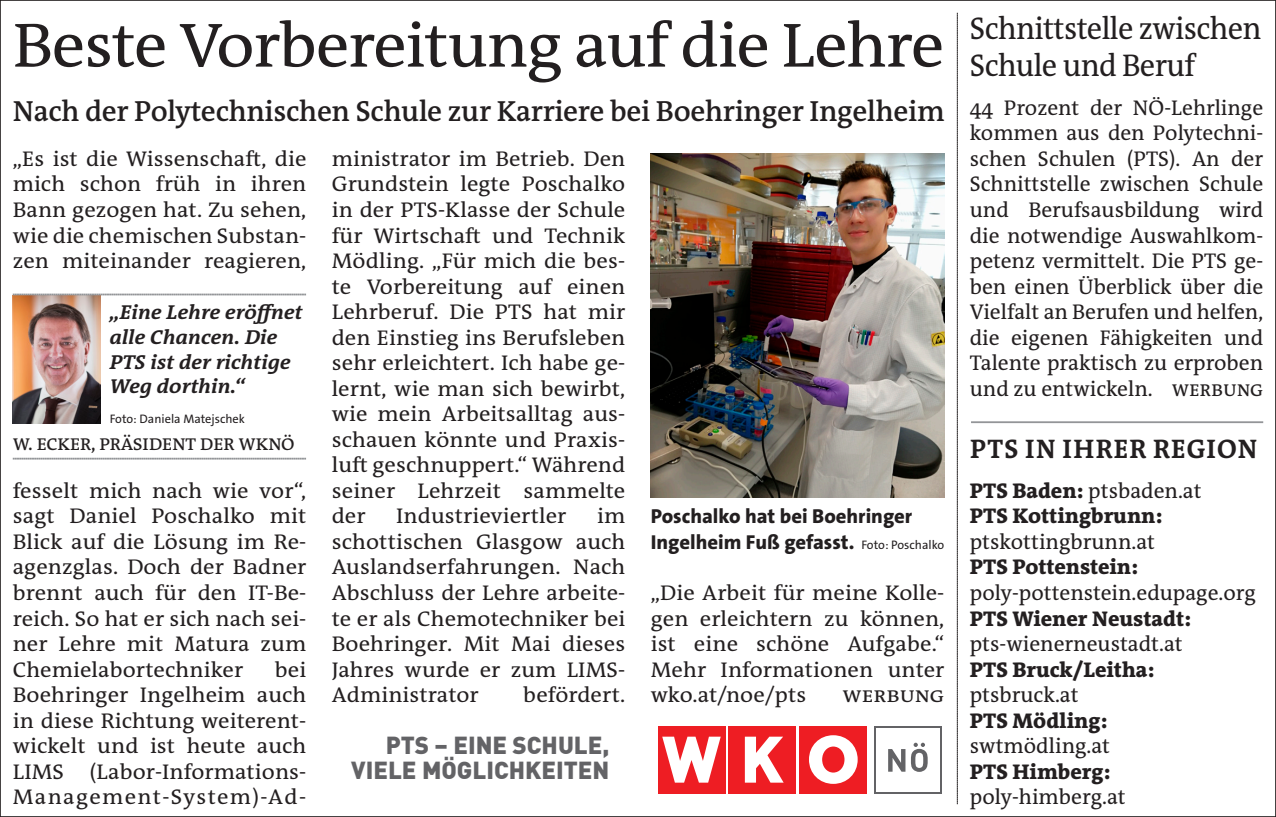
<style>
.page{position:relative;width:1276px;height:817px;background:#fff}
.page>*{position:absolute;margin:0;border:0;box-sizing:border-box;transform-origin:0 0}
.t1{font:63px "The RM Antiqua";letter-spacing:-.02em;color:#231f20;scale:1.05 1}
.t2{font:31.5px/36px "The RM Antiqua";letter-spacing:-.02em;color:#231f20;scale:.96 1}
.t3{font:600 29.25px "The RM Antiqua";letter-spacing:-.01em;color:#231f20}
.t4{font:700 27px "The RM Antiqua";letter-spacing:.04em;color:#231f20}
.t5{font:900 24.07px/25.4px "DIN";color:#636366;text-align:right}
.t6{font:21.38px/25.4px "The RM Antiqua";letter-spacing:.005em;color:#231f20;text-align:justify;scale:1.05 1}
.t7{font:21.38px/25.4px "The RM Antiqua";letter-spacing:.005em;color:#231f20;text-align:justify}
.t8{font:800 21.38px/25.4px "The RM Antiqua";color:#231f20}
.t9{font:21.38px "The RM Antiqua";letter-spacing:-.02em;color:#231f20;scale:.95 1}
.t10{font:italic 700 20.25px/24.8px "The RM Antiqua";letter-spacing:.005em;color:#231f20;scale:1.05 1}
.t11{font:800 20.25px/25.4px "The Sans Os F";color:#231f20}
.t12{font:12.38px "The Sans Os F";color:#231f20}
.s1{font-weight:400}
.s2{font-weight:400;font-size:12.38px}
</style>
<div class="page">
<svg style="left:957px;top:13px;width:1px;height:791px"></svg>
<hr style="left:971px;top:421px;width:292px;height:2px;background:#939598">
<img style="left:651px;top:153px;width:293px;height:344px">
<img style="left:13px;top:295px;width:88px;height:128px">
<svg style="left:13px;top:293px;width:293px;height:2px"></svg>
<svg style="left:13px;top:457px;width:293px;height:2px"></svg>
<div style="left:799px;top:726px;width:68px;height:67px;background:#ee1d23"></div>
<div style="left:728px;top:726px;width:68px;height:67px;background:#ee1d23"></div>
<svg style="left:745px;top:736px;width:38px;height:46px"></svg>
<div style="left:657px;top:726px;width:68px;height:67px;background:#ee1d23"></div>
<svg style="left:662px;top:736px;width:59px;height:46px"></svg>
<svg style="left:809px;top:735px;width:48px;height:48px"></svg>
<div style="left:874px;top:726px;width:67px;height:68px;background:linear-gradient(to right,#636366,#636366)"></div>
<div style="left:876px;top:728px;width:63px;height:64px;background:#fff"></div>
<svg style="left:888px;top:749px;width:17px;height:22px"></svg>
<svg style="left:911px;top:742px;width:16px;height:29px"></svg>
<h2 class="t2" style="left:969px;top:11px;width:305px">Schnittstelle zwischen<br>Schule und Beruf</h2>
<h1 class="t1" style="left:13px;top:5px;width:888px">Beste Vorbereitung auf die Lehre</h1>
<h3 class="t3" style="left:13px;top:92px;width:1252px">Nach der Polytechnischen Schule zur Karriere bei Boehringer Ingelheim <sup>44</sup> <sup>Prozent</sup> <sup>der</sup> <sup>NÖ-Lehrlinge</sup></h3>
<p class="t7" style="left:969px;top:121px;width:295px">kommen aus den Polytechni&shy;schen Schulen (PTS). An der Schnittstelle zwischen Schule und Berufsausbildung wird die notwendige Auswahlkom&shy;petenz vermittelt. Die PTS ge&shy;ben einen Überblick über die Vielfalt an Berufen und helfen, die eigenen Fähigkeiten und Talente praktisch zu erproben und zu entwickeln. werbung</p>
<p class="t6" style="left:13px;top:146px;width:281px">„Es ist die Wissenschaft, die mich schon früh in ihren Bann gezogen hat. Zu sehen, wie die chemischen Substan&shy;zen miteinander reagieren,</p>
<p class="t6" style="left:332px;top:146px;width:281px">ministrator im Betrieb. Den Grundstein legte Poschalko in der PTS-Klasse der Schule für Wirtschaft und Technik Mödling. „Für mich die bes&shy;te Vorbereitung auf einen Lehrberuf. Die PTS hat mir den Einstieg ins Berufsleben sehr erleichtert. Ich habe ge&shy;lernt, wie man sich bewirbt, wie mein Arbeitsalltag aus&shy;schauen könnte und Praxis&shy;luft geschnuppert.“ Während seiner Lehrzeit sammelte der</p>
<p class="t10" style="left:110px;top:300px;width:185px">„Eine Lehre eröffnet alle Chancen. Die<br>PTS ist der richtige<br>Weg dorthin.“</p>
<p class="t12" style="left:110px;top:411px;width:137px">Foto: Daniela Matejschek</p>
<p class="t9" style="left:13px;top:429px;width:298px">w. ecker, präsident der wknö</p>
<p class="t4" style="left:970px;top:431px;width:288px">PTS IN IHRER REGION</p>
<p class="t6" style="left:13px;top:478px;width:281px">fesselt mich nach wie vor“, sagt Daniel Poschalko mit Blick auf die Lösung im Re&shy;agenzglas. Doch der Badner brennt auch für den IT-Be&shy;reich. So hat er sich nach sei&shy;ner Lehre mit Matura zum Chemielabortechniker</p>
<p class="t8" style="left:969px;top:478px;width:233px">PTS Baden: <span class="s1">ptsbaden.at<br></span>PTS Kottingbrunn:</p>
<p class="t7" style="left:969px;top:529px;width:187px">ptskottingbrunn.at</p>
<p class="t8" style="left:969px;top:554px;width:170px">PTS Pottenstein:</p>
<p class="t7" style="left:969px;top:580px;width:288px">poly-pottenstein.edupage.org</p>
<p class="t8" style="left:969px;top:605px;width:223px">PTS Wiener Neustadt:</p>
<p class="t7" style="left:969px;top:631px;width:214px">pts-wienerneustadt.at</p>
<p class="t8" style="left:969px;top:656px;width:186px">PTS Bruck/Leitha:</p>
<p class="t7" style="left:969px;top:682px;width:110px">ptsbruck.at</p>
<p class="t8" style="left:969px;top:707px;width:139px">PTS Mödling:</p>
<p class="t7" style="left:969px;top:733px;width:142px">swtmödling.at</p>
<p class="t8" style="left:969px;top:758px;width:142px">PTS Himberg:</p>
<p class="t7" style="left:969px;top:784px;width:157px">poly-himberg.at</p>
<p class="t6" style="left:396px;top:503px;width:164px">Industrieviertler</p>
<p class="t6" style="left:332px;top:503px;width:281px;text-indent:265px">im schottischen Glasgow auch Auslandserfahrungen. Nach Abschluss der Lehre arbeite&shy;te er als Chemotechniker bei Boehringer. Mit Mai dieses Jahres wurde er zum LIMS-Administrator</p>
<p class="t11" style="left:651px;top:504px;width:295px">Poschalko hat bei Boehringer<br>Ingelheim Fuß gefasst. <span class="s2">Foto: Poschalko</span></p>
<p class="t6" style="left:651px;top:580px;width:281px">„Die Arbeit für meine Kolle&shy;gen erleichtern zu können, ist eine schöne Aufgabe.“ Mehr Informationen unter wko.at/noe/pts</p>
<p class="t6" style="left:13px;top:656px;width:281px;text-indent:262px">bei Boehringer Ingelheim auch in diese Richtung weiterent&shy;wickelt und ist heute auch LIMS (Labor-Informations-Management-System)-Ad-</p>
<p class="t6" style="left:523px;top:682px;width:99px">befördert.</p>
<p class="t6" style="left:842px;top:682px;width:98px">werbung</p>
<p class="t5" style="left:351px;top:731px;width:260px">PTS – EINE SCHULE,<br>VIELE MÖGLICHKEITEN</p>
</div>
